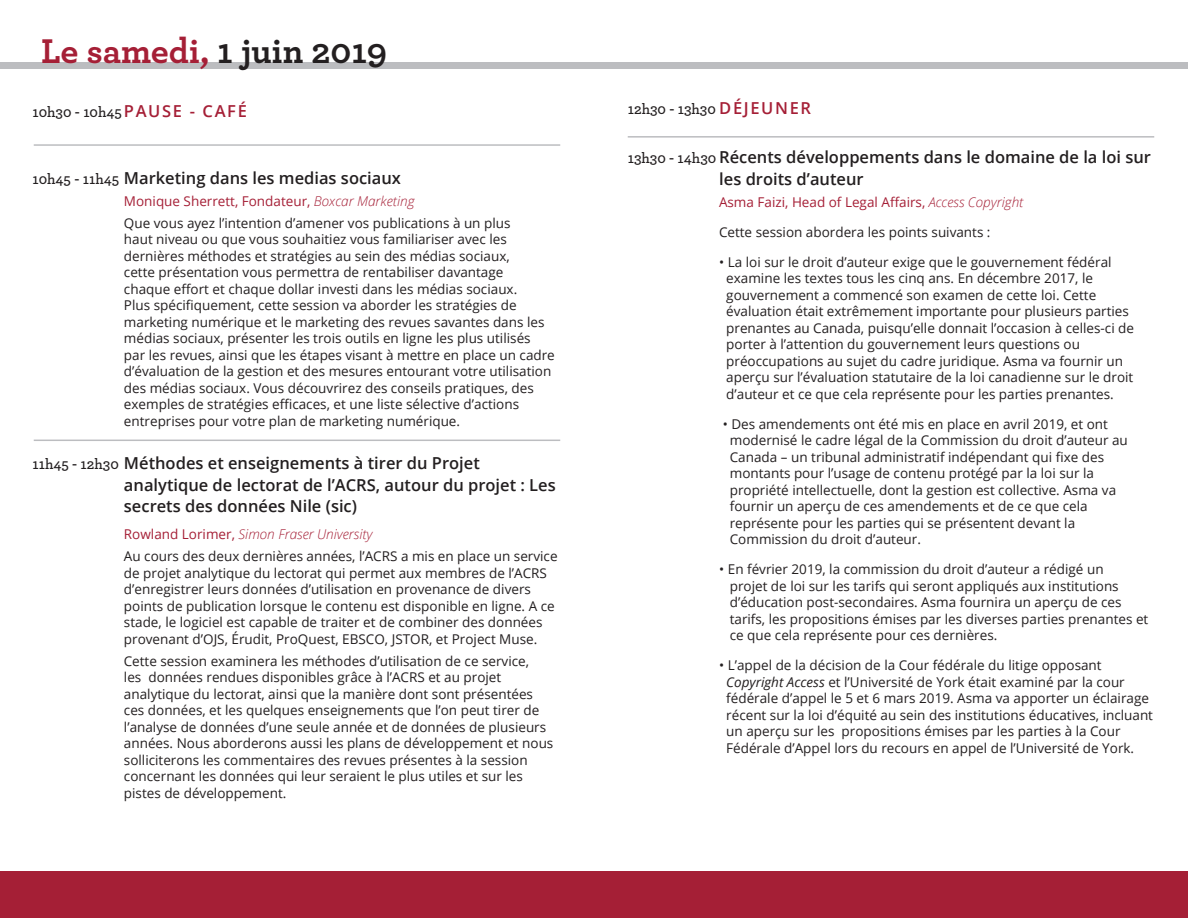
<style>
.page{position:relative;width:1188px;height:918px;background:#fff}
.page>*{position:absolute;margin:0;border:0;box-sizing:border-box;transform-origin:0 0}
.t1{font:700 36px "Archer";color:#a51f36}
.Speakers_Bios{font:600 16.5px/21.6px "Open Sans";color:#231f20}
.Times_space{font:600 16.5px "Open Sans";color:#231f20}
.Speakers_Bios-2{font:600 15px "Archer";color:#231f20}
.Speakers_Bios-3{font:13.5px/16.5px "Open Sans";color:#231f20}
.Times_space-2{font:13.5px/16.5px "Open Sans";color:#231f20}
.Speakers_Bios-4{font:13.5px "Open Sans";color:#a51f36}
.Speakers_Bios-5{font:italic 300 13.5px "Open Sans";color:#a51f36}
.s1{color:#231f20}
.s2{font-family:"Open Sans";font-size:16.5px;color:#a51f36}
.s3{font-family:"Archer";font-size:15px}
.s4{font-weight:300;font-style:italic}
.s5{font-weight:400;font-style:normal}
.s6{font-style:italic}
</style>
<div class="page">
<div style="left:0;top:872px;width:594px;height:46px;background:#a51f36"></div>
<hr style="left:34px;top:144px;width:526px;height:2px;background:#bcbdc0">
<hr style="left:34px;top:440px;width:526px;height:1px;background:#bcbdc0">
<div style="left:0;top:62px;width:1188px;height:7px;background:#bcbdc0"></div>
<div style="left:594px;top:872px;width:594px;height:46px;background:#a51f36"></div>
<hr style="left:628px;top:136px;width:526px;height:2px;background:#bcbdc0">
<h6 class="t1" style="left:41px;top:22px;width:348px">Le samedi, <span class="s1">1 juin 2019</span></h6>
<p class="Speakers_Bios-2" style="left:32px;top:101px;width:216px">10h30 - 10h45<span class="s2">PAUSE - CAFÉ</span></p>
<p class="Times_space" style="left:32px;top:167px;width:370px"><span class="s3">10h45 - 11h45</span> Marketing dans les medias sociaux</p>
<p class="Speakers_Bios-4" style="left:124px;top:192px;width:292px">Monique Sherrett, Fondateur, <span class="s4">Boxcar Marketing</span></p>
<p class="Speakers_Bios-3" style="left:124px;top:214px;width:432px">Que vous ayez l’intention d’amener vos publications à un plus<br>haut niveau ou que vous souhaitiez vous familiariser avec les dernières méthodes et stratégies au sein des médias sociaux,<br>cette présentation vous permettra de rentabiliser davantage<br>chaque effort et chaque dollar investi dans les médias sociaux.<br>Plus spécifiquement, cette session va aborder les stratégies de marketing numérique et le marketing des revues savantes dans les médias sociaux, présenter les trois outils en ligne les plus utilisés par les revues, ainsi que les étapes visant à mettre en place un cadre d’évaluation de la gestion et des mesures entourant votre utilisation des médias sociaux. Vous découvrirez des conseils pratiques, des exemples de stratégies efficaces, et une liste sélective d’actions entreprises pour votre plan de marketing numérique.</p>
<p class="Speakers_Bios" style="left:124px;top:452px;width:433px;text-indent:-92px"><span class="s3">11h45 - 12h30</span> Méthodes et enseignements à tirer du Projet analytique de lectorat de l’ACRS, autour du projet : Les secrets des données Nile (sic)</p>
<p class="Speakers_Bios-5" style="left:124px;top:525px;width:250px"><span class="s5">Rowland Lorimer,</span> Simon Fraser University</p>
<p class="Speakers_Bios-3" style="left:124px;top:548px;width:435px">Au cours des deux dernières années, l’ACRS a mis en place un service de projet analytique du lectorat qui permet aux membres de l’ACRS d’enregistrer leurs données d’utilisation en provenance de divers points de publication lorsque le contenu est disponible en ligne. A ce stade, le logiciel est capable de traiter et de combiner des données provenant d’OJS, Érudit, ProQuest, EBSCO, JSTOR, et Project Muse.</p>
<p class="Speakers_Bios-3" style="left:124px;top:652px;width:431px">Cette session examinera les méthodes d’utilisation de ce service,<br>les données rendues disponibles grâce à l’ACRS et au projet analytique du lectorat, ainsi que la manière dont sont présentées ces données, et les quelques enseignements que l’on peut tirer de l’analyse de données d’une seule année et de données de plusieurs années. Nous aborderons aussi les plans de développement et nous solliciterons les commentaires des revues présentes à la session concernant les données qui leur seraient le plus utiles et sur les pistes de développement.</p>
<p class="Speakers_Bios-2" style="left:628px;top:98px;width:185px">12h30 - 13h30 <span class="s2">DÉJEUNER</span></p>
<p class="Speakers_Bios" style="left:719px;top:146px;width:433px;text-indent:-92px"><span class="s3">13h30 - 14h30</span> Récents développements dans le domaine de la loi sur les droits d’auteur</p>
<p class="Speakers_Bios-4" style="left:719px;top:193px;width:306px">Asma Faizi, Head of Legal Affairs, <span class="s4">Access Copyright</span></p>
<p class="Times_space-2" style="left:719px;top:223px;width:273px">Cette session abordera les points suivants :</p>
<p class="Times_space-2" style="left:726px;top:253px;width:409px;text-indent:-7px">• La loi sur le droit d’auteur exige que le gouvernement fédéral examine les textes tous les cinq ans. En décembre 2017, le gouvernement a commencé son examen de cette loi. Cette évaluation était extrêmement importante pour plusieurs parties prenantes au Canada, puisqu’elle donnait l’occasion à celles-ci de porter à l’attention du gouvernement leurs questions ou préoccupations au sujet du cadre juridique. Asma va fournir un aperçu sur l’évaluation statutaire de la loi canadienne sur le droit d’auteur et ce que cela représente pour les parties prenantes.</p>
<p class="Times_space-2" style="left:730px;top:415px;width:400px;text-indent:-7px">• Des amendements ont été mis en place en avril 2019, et ont modernisé le cadre légal de la Commission du droit d’auteur au Canada – un tribunal administratif indépendant qui fixe des montants pour l’usage de contenu protégé par la loi sur la propriété intellectuelle, dont la gestion est collective. Asma va fournir un aperçu de ces amendements et de ce que cela représente pour les parties qui se présentent devant la Commission du droit d’auteur.</p>
<p class="Times_space-2" style="left:730px;top:561px;width:420px;text-indent:-11px">• En février 2019, la commission du droit d’auteur a rédigé un<br>projet de loi sur les tarifs qui seront appliqués aux institutions d’éducation post-secondaires. Asma fournira un aperçu de ces tarifs, les propositions émises par les diverses parties prenantes et ce que cela représente pour ces dernières.</p>
<p class="Times_space-2" style="left:726px;top:657px;width:428px;text-indent:-7px">• L’appel de la décision de la Cour fédérale du litige opposant <span class="s6">Copyright Access</span> et l’Université de York était examiné par la cour fédérale d’appel le 5 et 6 mars 2019. Asma va apporter un éclairage récent sur la loi d’équité au sein des institutions éducatives, incluant un aperçu sur les propositions émises par les parties à la Cour Fédérale d’Appel lors du recours en appel de l’Université de York.</p>
</div>
